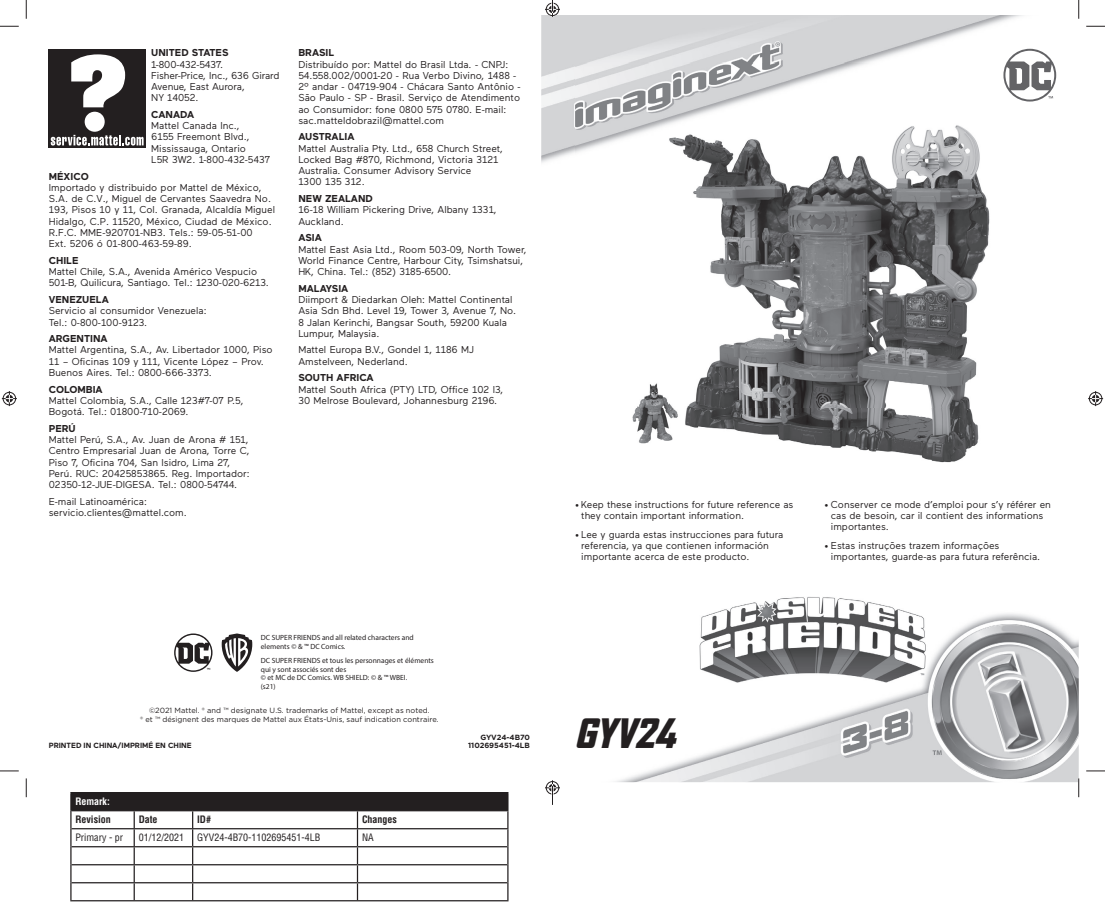
<style>
.page{position:relative;width:1105px;height:906px;background:#fff}
.page>*{position:absolute;margin:0;border:0;box-sizing:border-box;transform-origin:0 0}
.t1{font:italic 900 38.88px "Agency FB";color:#231f20}
.t2{font:10px/11.2px "Maax";color:#231f20}
.t3{font:700 10px "Maax";color:#231f20}
.t4{font:condensed 10px "Helvetica LT Std";color:#231f20}
.t5{font:700 condensed 10px "Helvetica LT Std";color:#231f20}
.t6{font:700 condensed 10px "Helvetica LT Std";color:#fff}
.t7{font:7.5px/8.8px "Myriad Pro";color:#231f20}
.t8{font:7.5px/8.8px "Gotham";color:#231f20;text-align:center}
.t9{font:700 7.5px "Maax";color:#231f20}
.t10{font:700 7.5px "Gotham";letter-spacing:-.005em;color:#231f20}
</style>
<div class="page">
<img style="left:541px;top:15px;width:537px;height:767px">
<img style="left:575px;top:64px;width:473px;height:473px">
<svg style="left:1003px;top:49px;width:53px;height:53px"></svg>
<hr style="left:70px;top:792px;width:64px;height:1px;background:#231f20">
<hr style="left:134px;top:792px;width:374px;height:1px;background:#231f20">
<hr style="left:70px;top:900px;width:438px;height:1px;background:#231f20">
<svg style="left:70px;top:793px;width:438px;height:107px"></svg>
<hr style="left:357px;top:810px;width:151px;height:1px;background:#231f20">
<hr style="left:72px;top:828px;width:436px;height:1px;background:#231f20">
<div style="left:49px;top:49px;width:97px;height:98px;background:#231f20"></div>
<svg style="left:51px;top:54px;width:93px;height:91px"></svg>
<svg style="left:174px;top:633px;width:38px;height:39px"></svg>
<svg style="left:222px;top:633px;width:30px;height:39px"></svg>
<svg style="left:0;top:25px;width:19px;height:2px"></svg>
<svg style="left:1086px;top:25px;width:19px;height:2px"></svg>
<svg style="left:0;top:770px;width:19px;height:1px"></svg>
<svg style="left:1086px;top:770px;width:19px;height:1px"></svg>
<svg style="left:25px;top:0;width:2px;height:19px"></svg>
<svg style="left:25px;top:778px;width:2px;height:19px"></svg>
<svg style="left:1078px;top:0;width:1px;height:19px"></svg>
<svg style="left:1078px;top:778px;width:1px;height:19px"></svg>
<svg style="left:2px;top:391px;width:15px;height:15px"></svg>
<svg style="left:1088px;top:391px;width:15px;height:15px"></svg>
<svg style="left:545px;top:0;width:15px;height:17px"></svg>
<svg style="left:545px;top:780px;width:15px;height:24px"></svg>
<p class="t3" style="left:151px;top:49px;width:79px">UNITED STATES</p>
<p class="t2" style="left:151px;top:59px;width:130px">1-800-432-5437.<br>Fisher-Price, Inc., 636 Girard<br>Avenue, East Aurora,<br>NY 14052.</p>
<p class="t3" style="left:151px;top:111px;width:44px">CANADA</p>
<p class="t2" style="left:151px;top:121px;width:120px">Mattel Canada Inc.,<br>6155 Freemont Blvd.,<br>Mississauga, Ontario<br>L5R 3W2. 1-800-432-5437</p>
<p class="t3" style="left:49px;top:172px;width:42px">MÉXICO</p>
<p class="t2" style="left:49px;top:182px;width:228px">Importado y distribuido por Mattel de México, S.A. de C.V., Miguel de Cervantes Saavedra No.<br>193, Pisos 10 y 11, Col. Granada, Alcaldía Miguel Hidalgo, C.P. 11520, México, Ciudad de México.<br>R.F.C. MME-920701-NB3. Tels.: 59-05-51-00<br>Ext. 5206 ó 01-800-463-59-89.</p>
<p class="t3" style="left:49px;top:257px;width:31px">CHILE</p>
<p class="t2" style="left:49px;top:267px;width:222px">Mattel Chile, S.A., Avenida Américo Vespucio<br>501-B, Quilicura, Santiago. Tel.: 1230-020-6213.</p>
<p class="t3" style="left:49px;top:296px;width:62px">VENEZUELA</p>
<p class="t2" style="left:49px;top:306px;width:159px">Servicio al consumidor Venezuela:<br>Tel.: 0-800-100-9123.</p>
<p class="t3" style="left:49px;top:335px;width:60px">ARGENTINA</p>
<p class="t2" style="left:49px;top:345px;width:225px">Mattel Argentina, S.A., Av. Libertador 1000, Piso<br>11 – Oficinas 109 y 111, Vicente López – Prov.<br>Buenos Aires. Tel.: 0800-666-3373.</p>
<p class="t3" style="left:49px;top:385px;width:55px">COLOMBIA</p>
<p class="t2" style="left:49px;top:395px;width:196px">Mattel Colombia, S.A., Calle 123#7-07 P.5,<br>Bogotá. Tel.: 01800-710-2069.</p>
<p class="t3" style="left:49px;top:424px;width:28px">PERÚ</p>
<p class="t2" style="left:49px;top:434px;width:202px">Mattel Perú, S.A., Av. Juan de Arona # 151, Centro Empresarial Juan de Arona, Torre C, Piso 7, Oficina 704, San Isidro, Lima 27, Perú. RUC: 20425853865. Reg. Importador:<br>02350-12-JUE-DIGESA. Tel.: 0800-54744.</p>
<p class="t2" style="left:49px;top:496px;width:140px">E-mail Latinoamérica: servicio.clientes@mattel.com.</p>
<p class="t3" style="left:298px;top:49px;width:37px">BRASIL</p>
<p class="t2" style="left:298px;top:59px;width:224px">Distribuído por: Mattel do Brasil Ltda. - CNPJ:<br>54.558.002/0001-20 - Rua Verbo Divino, 1488 - 2º andar - 04719-904 - Chácara Santo Antônio - São Paulo - SP - Brasil. Serviço de Atendimento ao Consumidor: fone 0800 575 0780. E-mail: sac.matteldobrazil@mattel.com</p>
<p class="t3" style="left:298px;top:133px;width:58px">AUSTRALIA</p>
<p class="t2" style="left:298px;top:143px;width:206px">Mattel Australia Pty. Ltd., 658 Church Street, Locked Bag #870, Richmond, Victoria 3121<br>Australia. Consumer Advisory Service<br>1300 135 312.</p>
<p class="t3" style="left:298px;top:195px;width:76px">NEW ZEALAND</p>
<p class="t2" style="left:298px;top:205px;width:200px">16-18 William Pickering Drive, Albany 1331,<br>Auckland.</p>
<p class="t3" style="left:298px;top:234px;width:25px">ASIA</p>
<p class="t2" style="left:298px;top:244px;width:229px">Mattel East Asia Ltd., Room 503-09, North Tower,<br>World Finance Centre, Harbour City, Tsimshatsui,<br>HK, China. Tel.: (852) 3185-6500.</p>
<p class="t3" style="left:298px;top:284px;width:51px">MALAYSIA</p>
<p class="t2" style="left:298px;top:295px;width:219px">Diimport &amp; Diedarkan Oleh: Mattel Continental Asia Sdn Bhd. Level 19, Tower 3, Avenue 7, No.<br>8 Jalan Kerinchi, Bangsar South, 59200 Kuala Lumpur, Malaysia.</p>
<p class="t2" style="left:298px;top:345px;width:177px">Mattel Europa B.V., Gondel 1, 1186 MJ<br>Amstelveen, Nederland.</p>
<p class="t3" style="left:298px;top:374px;width:77px">SOUTH AFRICA</p>
<p class="t2" style="left:298px;top:384px;width:206px">Mattel South Africa (PTY) LTD, Office 102 I3,<br>30 Melrose Boulevard, Johannesburg 2196.</p>
<p class="t7" style="left:261px;top:633px;width:154px">DC SUPER FRIENDS and all related characters and elements © &amp; ™ DC Comics.</p>
<p class="t7" style="left:261px;top:656px;width:175px">DC SUPER FRIENDS et tous les personnages et éléments qui y sont associés sont des<br>© et MC de DC Comics. WB SHIELD: © &amp; ™ WBEI.<br>(s21)</p>
<p class="t8" style="left:140px;top:707px;width:300px">©2021 Mattel. ® and ™ designate U.S. trademarks of Mattel, except as noted.<br>® et ™ désignent des marques de Mattel aux États-Unis, sauf indication contraire.</p>
<p class="t10" style="left:480px;top:734px;width:51px">GYV24-4B70</p>
<p class="t9" style="left:49px;top:743px;width:144px">PRINTED IN CHINA/IMPRIMÉ EN CHINE</p>
<p class="t10" style="left:468px;top:743px;width:63px">1102695451-4LB</p>
<p class="t6" style="left:75px;top:798px;width:36px">Remark:</p>
<p class="t5" style="left:75px;top:816px;width:37px">Revision</p>
<p class="t5" style="left:139px;top:816px;width:20px">Date</p>
<p class="t5" style="left:197px;top:816px;width:15px">ID#</p>
<p class="t5" style="left:362px;top:816px;width:36px">Changes</p>
<p class="t4" style="left:75px;top:834px;width:49px">Primary - pr</p>
<p class="t4" style="left:139px;top:834px;width:47px">01/12/2021</p>
<p class="t4" style="left:197px;top:834px;width:125px">GYV24-4B70-1102695451-4LB</p>
<p class="t4" style="left:362px;top:834px;width:13px">NA</p>
<p class="t2" style="left:581px;top:499px;width:214px;text-indent:-6px">• Keep these instructions for future reference as they contain important information.</p>
<p class="t2" style="left:581px;top:529px;width:204px;text-indent:-6px">• Lee y guarda estas instrucciones para futura referencia, ya que contienen información importante acerca de este producto.</p>
<p class="t2" style="left:831px;top:499px;width:221px;text-indent:-6px">• Conserver ce mode d’emploi pour s’y référer en cas de besoin, car il contient des informations importantes.</p>
<p class="t2" style="left:831px;top:540px;width:211px;text-indent:-6px">• Estas instruções trazem informações importantes, guarde-as para futura referência.</p>
<h1 class="t1" style="left:575px;top:720px;width:102px">GYV24</h1>
</div>
